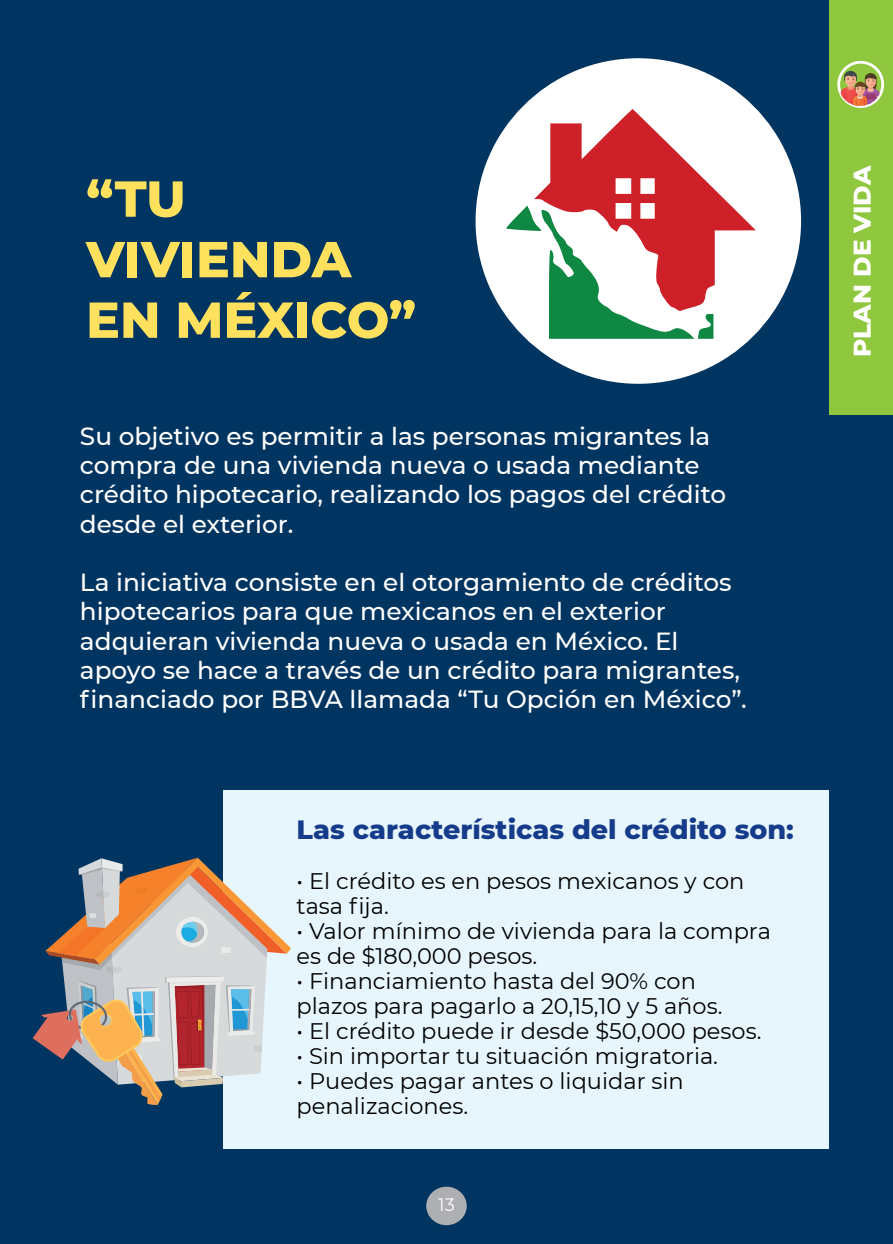
<style>
.page{position:relative;width:893px;height:1244px;background:#003561}
.page>*{position:absolute;margin:0;border:0;box-sizing:border-box;transform-origin:0 0}
.t1{font:800 50.4px/60.5px "Montserrat";letter-spacing:-.005em;color:#ffe15e}
.t2{font:800 27px "Montserrat";color:#153b8a}
.t3{font:500 24.75px/29.2px "Montserrat";color:#fff}
.t4{font:800 24.75px "Montserrat";color:#fff}
.t5{font:22.5px/25px "Montserrat";color:#000}
.t6{font:18px "Montserrat";color:#fff}
</style>
<div class="page">
<div style="left:476px;top:58px;width:325px;height:326px;background:#fff;border-radius:50%"></div>
<div style="left:223px;top:790px;width:606px;height:358px;background:#e7f6fd"></div>
<svg style="left:33px;top:858px;width:258px;height:247px"></svg>
<svg style="left:534px;top:109px;width:222px;height:177px"></svg>
<svg style="left:506px;top:206px;width:207px;height:133px"></svg>
<div style="left:426px;top:1186px;width:41px;height:39px;background:#adafb2;border-radius:50%"></div>
<div style="left:829px;top:0;width:64px;height:415px;background:#8fc73f"></div>
<svg style="left:839px;top:62px;width:44px;height:45px"></svg>
<div style="left:837px;top:61px;width:47px;height:47px;border:3px solid #fff;border-radius:50%"></div>
<svg style="left:841px;top:71px;width:39px;height:35px"></svg>
<h1 class="t1" style="left:86px;top:166px;width:332px">“TU<br>VIVIENDA<br>EN MÉXICO”</h1>
<p class="t3" style="left:80px;top:420px;width:648px">Su objetivo es permitir a las personas migrantes la compra de una vivienda nueva o usada mediante crédito hipotecario, realizando los pagos del crédito desde el exterior.</p>
<p class="t3" style="left:80px;top:567px;width:668px">La iniciativa consiste en el otorgamiento de créditos hipotecarios para que mexicanos en el exterior adquieran vivienda nueva o usada en México. El apoyo se hace a través de un crédito para migrantes, financiado por BBVA llamada “Tu Opción en México”.</p>
<p class="t2" style="left:297px;top:810px;width:499px">Las características del crédito son:</p>
<p class="t5" style="left:297px;top:868px;width:449px">• El crédito es en pesos mexicanos y con tasa fija.</p>
<p class="t5" style="left:297px;top:918px;width:476px">• Valor mínimo de vivienda para la compra es de $180,000 pesos.</p>
<p class="t5" style="left:297px;top:968px;width:427px">• Financiamiento hasta del 90% con plazos para pagarlo a 20,15,10 y 5 años.</p>
<p class="t5" style="left:297px;top:1018px;width:466px">• El crédito puede ir desde $50,000 pesos.</p>
<p class="t5" style="left:297px;top:1043px;width:423px">• Sin importar tu situación migratoria.</p>
<p class="t5" style="left:297px;top:1067px;width:389px">• Puedes pagar antes o liquidar sin penalizaciones.</p>
<p class="t6" style="left:438px;top:1192px;width:18px">13</p>
<p class="t4" style="left:844px;top:357px;width:193px;rotate:-90deg">PLAN DE VIDA</p>
</div>
